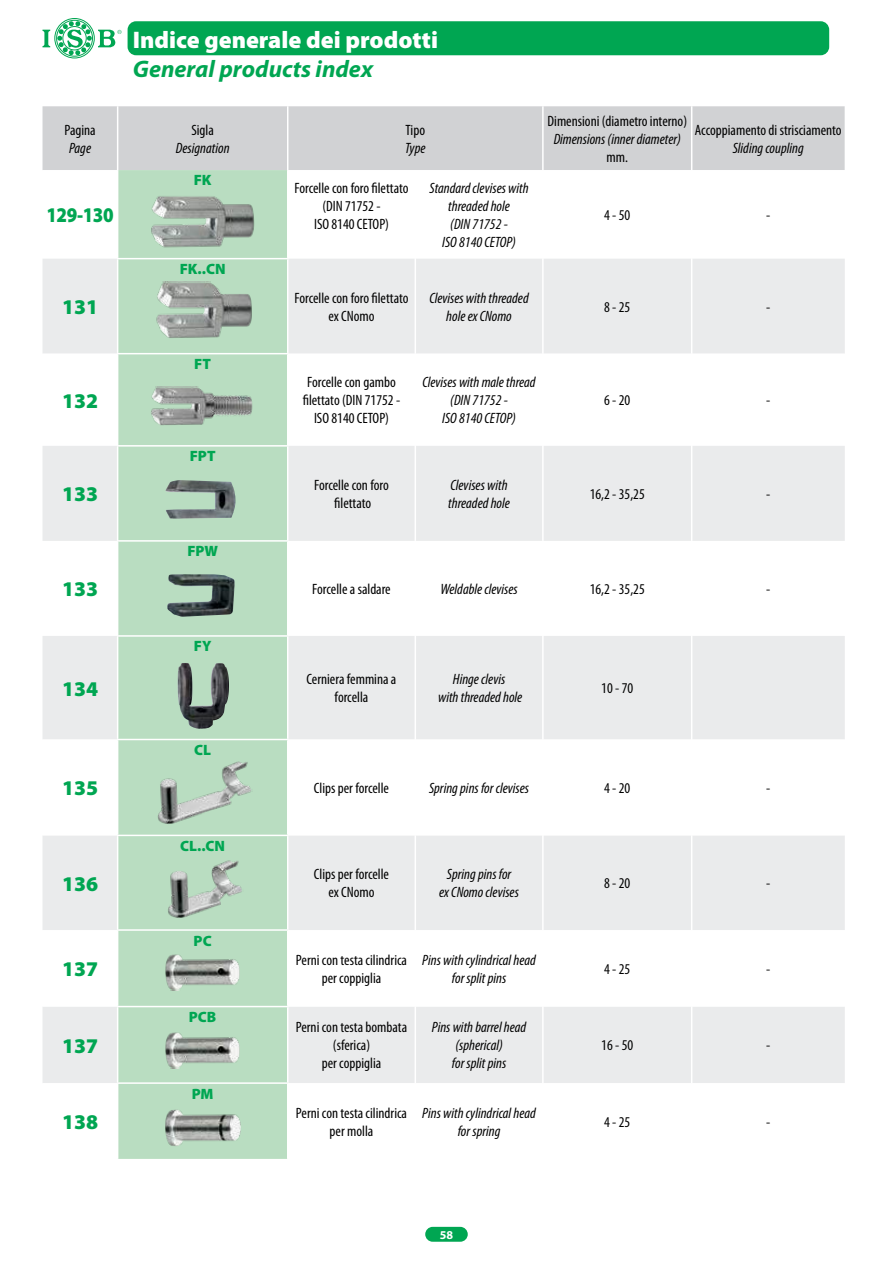
<style>
.page{position:relative;width:893px;height:1263px;background:#fff}
.page>*{position:absolute;margin:0;border:0;box-sizing:border-box;transform-origin:0 0}
.t1{font:900 24px "Myriad Pro";color:#fff}
.t2{font:italic 700 24px "Myriad Pro";color:#00a652}
.t3{font:900 21px "Myriad Pro";color:#00a652}
.t4{font:900 21px "Myriad Pro";color:#00a652;scale:.88 1}
.t5{font:condensed 15px/18px "Myriad Pro";color:#000;text-align:center}
.t6{font:italic condensed 15px/18px "Myriad Pro";color:#000;text-align:center}
.t7{font:900 15px "Myriad Pro";color:#00a652}
.t8{font:700 12px "Myriad Pro";color:#fff}
</style>
<div class="page">
<div style="left:425px;top:1227px;width:43px;height:15px;background:#00a652;border-radius:7px"></div>
<svg style="left:42px;top:30px;width:8px;height:17px"></svg>
<div style="left:56px;top:20px;width:37px;height:37px;border:1px solid #00a652;border-radius:50%"></div>
<div style="left:54px;top:18px;width:41px;height:40px;border:1px solid #00a652;border-radius:50%"></div>
<svg style="left:57px;top:21px;width:35px;height:34px"></svg>
<svg style="left:98px;top:30px;width:24px;height:17px"></svg>
<div style="left:128px;top:21px;width:701px;height:34px;background:#00a652;border-radius:9px"></div>
<div style="left:43px;top:106px;width:802px;height:64px;background:#d1d2d4"></div>
<div style="left:118px;top:170px;width:169px;height:88px;background:#b9ddc1"></div>
<div style="left:43px;top:259px;width:802px;height:94px;background:#eaebec"></div>
<div style="left:118px;top:259px;width:169px;height:94px;background:#b9ddc1"></div>
<div style="left:118px;top:354px;width:169px;height:91px;background:#b9ddc1"></div>
<svg style="left:43px;top:446px;width:802px;height:293px;fill:#eaebec"></svg>
<svg style="left:43px;top:836px;width:802px;height:247px;fill:#eaebec"></svg>
<div style="left:118px;top:740px;width:169px;height:419px;background:#b9ddc1"></div>
<hr style="left:117px;top:259px;width:1px;height:94px;background:#fff">
<hr style="left:287px;top:259px;width:1px;height:94px;background:#fff">
<hr style="left:415px;top:259px;width:1px;height:95px;background:#fff">
<hr style="left:542px;top:259px;width:2px;height:95px;background:#fff">
<hr style="left:691px;top:259px;width:1px;height:95px;background:#fff">
<hr style="left:117px;top:447px;width:1px;height:93px;background:#fff">
<hr style="left:287px;top:447px;width:1px;height:93px;background:#fff">
<hr style="left:415px;top:446px;width:1px;height:95px;background:#fff">
<hr style="left:542px;top:446px;width:2px;height:95px;background:#fff">
<hr style="left:691px;top:446px;width:1px;height:95px;background:#fff">
<hr style="left:117px;top:542px;width:1px;height:93px;background:#fff">
<hr style="left:287px;top:542px;width:1px;height:93px;background:#fff">
<hr style="left:415px;top:541px;width:1px;height:95px;background:#fff">
<hr style="left:542px;top:541px;width:2px;height:95px;background:#fff">
<hr style="left:691px;top:541px;width:1px;height:95px;background:#fff">
<hr style="left:117px;top:637px;width:1px;height:102px;background:#fff">
<hr style="left:287px;top:637px;width:1px;height:102px;background:#fff">
<hr style="left:415px;top:636px;width:1px;height:103px;background:#fff">
<hr style="left:542px;top:636px;width:2px;height:103px;background:#fff">
<hr style="left:691px;top:636px;width:1px;height:103px;background:#fff">
<hr style="left:117px;top:106px;width:1px;height:64px;background:#fff">
<hr style="left:287px;top:106px;width:1px;height:64px;background:#fff">
<hr style="left:542px;top:106px;width:2px;height:64px;background:#fff">
<hr style="left:691px;top:106px;width:1px;height:64px;background:#fff">
<hr style="left:117px;top:836px;width:1px;height:93px;background:#fff">
<hr style="left:287px;top:836px;width:1px;height:93px;background:#fff">
<hr style="left:415px;top:835px;width:1px;height:95px;background:#fff">
<hr style="left:542px;top:835px;width:2px;height:95px;background:#fff">
<hr style="left:691px;top:835px;width:1px;height:95px;background:#fff">
<hr style="left:117px;top:931px;width:1px;height:75px;background:#fff">
<hr style="left:287px;top:931px;width:1px;height:75px;background:#fff">
<hr style="left:415px;top:930px;width:1px;height:76px;background:#fff">
<hr style="left:542px;top:930px;width:2px;height:76px;background:#fff">
<hr style="left:691px;top:930px;width:1px;height:76px;background:#fff">
<hr style="left:117px;top:1007px;width:1px;height:75px;background:#fff">
<hr style="left:287px;top:1007px;width:1px;height:75px;background:#fff">
<hr style="left:415px;top:1006px;width:1px;height:77px;background:#fff">
<hr style="left:542px;top:1006px;width:2px;height:77px;background:#fff">
<hr style="left:691px;top:1006px;width:1px;height:77px;background:#fff">
<hr style="left:117px;top:445px;width:171px;height:2px;background:#fff">
<hr style="left:117px;top:540px;width:171px;height:2px;background:#fff">
<hr style="left:117px;top:635px;width:171px;height:2px;background:#fff">
<hr style="left:117px;top:835px;width:171px;height:1px;background:#fff">
<hr style="left:117px;top:929px;width:171px;height:2px;background:#fff">
<hr style="left:117px;top:1006px;width:171px;height:1px;background:#fff">
<hr style="left:117px;top:1082px;width:171px;height:2px;background:#fff">
<img style="left:147px;top:189px;width:111px;height:63px">
<img style="left:152px;top:281px;width:101px;height:58px">
<img style="left:148px;top:387px;width:106px;height:40px">
<img style="left:165px;top:480px;width:71px;height:39px">
<img style="left:167px;top:574px;width:68px;height:43px">
<img style="left:178px;top:663px;width:51px;height:66px">
<img style="left:157px;top:760px;width:96px;height:66px">
<img style="left:167px;top:858px;width:76px;height:61px">
<img style="left:165px;top:953px;width:75px;height:38px">
<img style="left:165px;top:1030px;width:75px;height:39px">
<img style="left:164px;top:1108px;width:79px;height:38px">
<p class="t5" style="left:64px;top:121px;width:33px">Pagina</p>
<p class="t6" style="left:69px;top:139px;width:23px">Page</p>
<h2 class="t4" style="left:46px;top:203px;width:78px">129-130</h2>
<h2 class="t3" style="left:62px;top:295px;width:38px">131</h2>
<h2 class="t3" style="left:62px;top:389px;width:38px">132</h2>
<h2 class="t3" style="left:62px;top:482px;width:38px">133</h2>
<h2 class="t3" style="left:62px;top:577px;width:38px">133</h2>
<h2 class="t3" style="left:62px;top:677px;width:38px">134</h2>
<h2 class="t3" style="left:62px;top:776px;width:38px">135</h2>
<h2 class="t3" style="left:62px;top:871px;width:38px">136</h2>
<h2 class="t3" style="left:62px;top:957px;width:38px">137</h2>
<h2 class="t3" style="left:62px;top:1034px;width:38px">137</h2>
<h2 class="t3" style="left:62px;top:1110px;width:38px">138</h2>
<h1 class="t1" style="left:133px;top:26px;width:307px">Indice generale dei prodotti</h1>
<h1 class="t2" style="left:133px;top:55px;width:242px">General products index</h1>
<p class="t5" style="left:191px;top:121px;width:24px">Sigla</p>
<p class="t6" style="left:176px;top:139px;width:55px">Designation</p>
<p class="t7" style="left:194px;top:171px;width:19px">FK</p>
<p class="t7" style="left:180px;top:261px;width:48px">FK..CN</p>
<p class="t5" style="left:405px;top:121px;width:21px">Tipo</p>
<p class="t6" style="left:405px;top:139px;width:22px">Type</p>
<p class="t5" style="left:295px;top:179px;width:115px">Forcelle con foro filettato (DIN 71752 -<br>ISO 8140 CETOP)</p>
<p class="t6" style="left:430px;top:179px;width:101px">Standard clevises with threaded hole<br>(DIN 71752 -<br>ISO 8140 CETOP)</p>
<p class="t5" style="left:547px;top:112px;width:141px">Dimensioni (diametro interno)</p>
<p class="t6" style="left:554px;top:130px;width:129px">Dimensions (inner diameter)</p>
<p class="t5" style="left:607px;top:148px;width:23px">mm.</p>
<p class="t5" style="left:695px;top:121px;width:148px">Accoppiamento di strisciamento</p>
<p class="t6" style="left:733px;top:139px;width:73px">Sliding coupling</p>
<p class="t5" style="left:604px;top:206px;width:28px">4 - 50</p>
<p class="t5" style="left:766px;top:206px;width:6px">-</p>
<p class="t7" style="left:194px;top:356px;width:18px">FT</p>
<p class="t7" style="left:190px;top:448px;width:27px">FPT</p>
<p class="t7" style="left:187px;top:543px;width:32px">FPW</p>
<p class="t7" style="left:194px;top:638px;width:19px">FY</p>
<p class="t7" style="left:194px;top:741px;width:18px">CL</p>
<p class="t7" style="left:180px;top:837px;width:47px">CL..CN</p>
<p class="t7" style="left:194px;top:932px;width:20px">PC</p>
<p class="t7" style="left:189px;top:1008px;width:29px">PCB</p>
<p class="t7" style="left:192px;top:1085px;width:23px">PM</p>
<p class="t5" style="left:295px;top:289px;width:115px">Forcelle con foro filettato ex CNomo</p>
<p class="t6" style="left:429px;top:289px;width:101px">Clevises with threaded hole ex CNomo</p>
<p class="t5" style="left:604px;top:298px;width:28px">8 - 25</p>
<p class="t5" style="left:766px;top:298px;width:6px">-</p>
<p class="t5" style="left:303px;top:374px;width:99px">Forcelle con gambo filettato (DIN 71752 -<br>ISO 8140 CETOP)</p>
<p class="t6" style="left:422px;top:374px;width:115px">Clevises with male thread (DIN 71752 -<br>ISO 8140 CETOP)</p>
<p class="t5" style="left:604px;top:392px;width:28px">6 - 20</p>
<p class="t5" style="left:766px;top:392px;width:6px">-</p>
<p class="t5" style="left:314px;top:476px;width:76px">Forcelle con foro filettato</p>
<p class="t6" style="left:448px;top:476px;width:63px;text-align:left">Clevises with threaded hole</p>
<p class="t5" style="left:590px;top:485px;width:57px">16,2 - 35,25</p>
<p class="t5" style="left:766px;top:485px;width:6px">-</p>
<p class="t5" style="left:312px;top:580px;width:80px">Forcelle a saldare</p>
<p class="t6" style="left:440px;top:580px;width:79px">Weldable clevises</p>
<p class="t5" style="left:590px;top:580px;width:57px">16,2 - 35,25</p>
<p class="t5" style="left:766px;top:580px;width:6px">-</p>
<p class="t5" style="left:307px;top:671px;width:91px">Cerniera femmina a forcella</p>
<p class="t6" style="left:438px;top:671px;width:86px">Hinge clevis<br>with threaded hole</p>
<p class="t5" style="left:601px;top:680px;width:33px">10 - 70</p>
<p class="t5" style="left:314px;top:779px;width:77px">Clips per forcelle</p>
<p class="t6" style="left:429px;top:779px;width:102px">Spring pins for clevises</p>
<p class="t5" style="left:604px;top:779px;width:28px">4 - 20</p>
<p class="t5" style="left:766px;top:779px;width:6px">-</p>
<p class="t5" style="left:314px;top:866px;width:77px">Clips per forcelle ex CNomo</p>
<p class="t6" style="left:439px;top:866px;width:81px">Spring pins for<br>ex CNomo clevises</p>
<p class="t5" style="left:604px;top:875px;width:28px">8 - 20</p>
<p class="t5" style="left:766px;top:875px;width:6px">-</p>
<p class="t5" style="left:296px;top:951px;width:113px">Perni con testa cilindrica per coppiglia</p>
<p class="t6" style="left:422px;top:951px;width:115px">Pins with cylindrical head for split pins</p>
<p class="t5" style="left:604px;top:960px;width:28px">4 - 25</p>
<p class="t5" style="left:766px;top:960px;width:6px">-</p>
<p class="t5" style="left:296px;top:1019px;width:113px">Perni con testa bombata (sferica)<br>per coppiglia</p>
<p class="t6" style="left:432px;top:1019px;width:96px">Pins with barrel head (spherical)<br>for split pins</p>
<p class="t5" style="left:601px;top:1037px;width:33px">16 - 50</p>
<p class="t5" style="left:766px;top:1037px;width:6px">-</p>
<p class="t5" style="left:296px;top:1104px;width:113px">Perni con testa cilindrica per molla</p>
<p class="t6" style="left:422px;top:1104px;width:115px">Pins with cylindrical head for spring</p>
<p class="t5" style="left:604px;top:1113px;width:28px">4 - 25</p>
<p class="t5" style="left:766px;top:1113px;width:6px">-</p>
<p class="t8" style="left:440px;top:1228px;width:15px">58</p>
</div>
